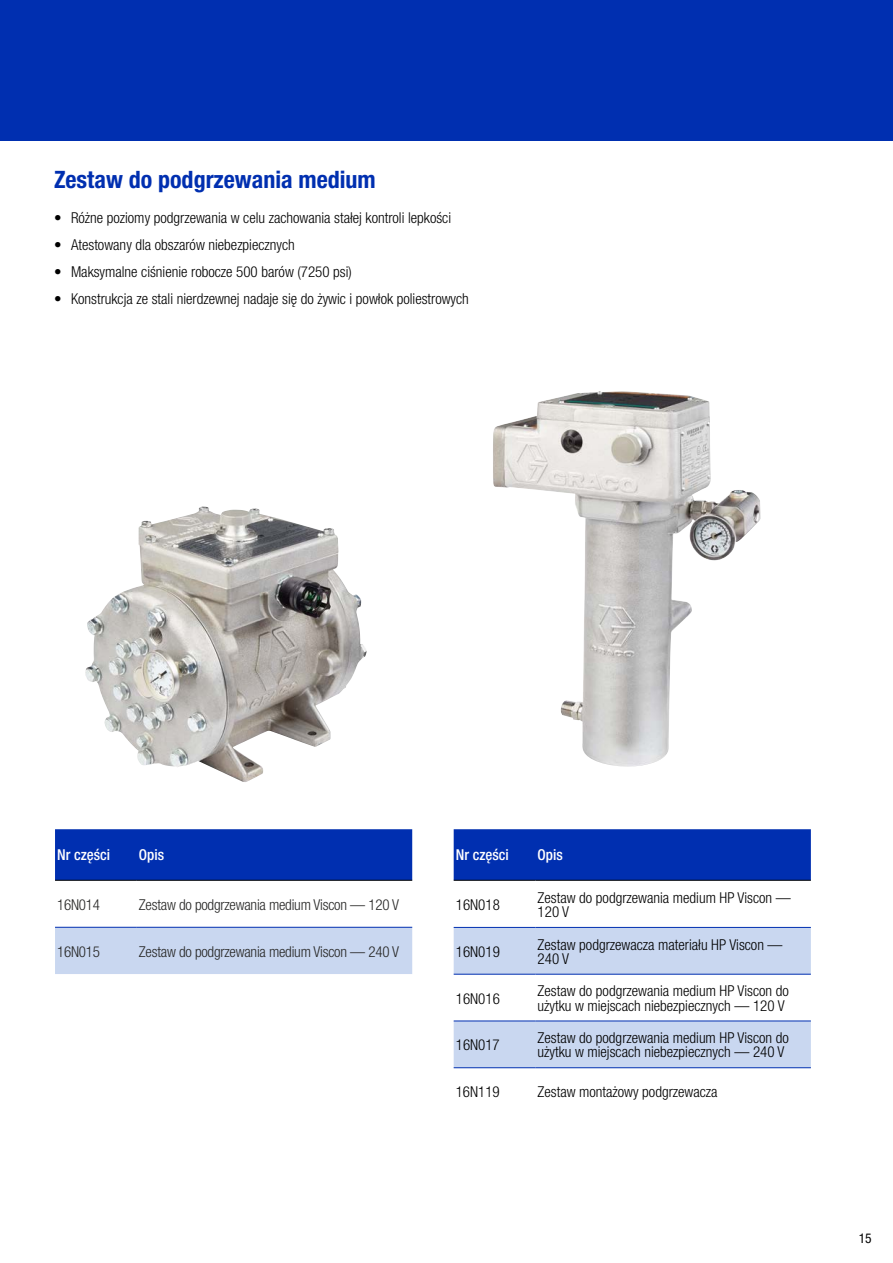
<style>
.page{position:relative;width:893px;height:1263px;background:#fff}
.page>*{position:absolute;margin:0;border:0;box-sizing:border-box;transform-origin:0 0}
.t1{font:700 condensed 24px "Helvetica Neue LTCE";color:#002fb0}
.t2{font:300 condensed 15px/14.2px "Helvetica Neue LTCE";color:#000}
.t3{font:300 condensed 15px "Helvetica Neue LTCE";letter-spacing:-.015em;color:#282827}
.t4{font:500 condensed 15px "Helvetica Neue LTCE";color:#fff}
.t5{font:condensed 13.5px "Helvetica Neue LT Std";color:#000}
</style>
<div class="page">
<div style="left:0;top:0;width:893px;height:140px;background:#002fb0"></div>
<img style="left:493px;top:391px;width:268px;height:376px">
<img style="left:85px;top:507px;width:253px;height:275px">
<div style="left:55px;top:829px;width:357px;height:51px;background:#002fb0"></div>
<div style="left:55px;top:928px;width:357px;height:46px;background:#c9d7f0"></div>
<hr style="left:55px;top:880px;width:82px;height:1px;background:#000">
<hr style="left:137px;top:880px;width:275px;height:1px;background:#000">
<hr style="left:55px;top:927px;width:82px;height:1px;background:#002fb0">
<hr style="left:137px;top:927px;width:275px;height:1px;background:#002fb0">
<div style="left:454px;top:829px;width:357px;height:51px;background:#002fb0"></div>
<svg style="left:454px;top:928px;width:357px;height:139px;fill:#c9d7f0"></svg>
<hr style="left:454px;top:880px;width:81px;height:1px;background:#000">
<hr style="left:535px;top:880px;width:276px;height:1px;background:#000">
<hr style="left:454px;top:927px;width:81px;height:1px;background:#002fb0">
<hr style="left:535px;top:927px;width:276px;height:1px;background:#002fb0">
<hr style="left:454px;top:974px;width:81px;height:1px;background:#002fb0">
<hr style="left:535px;top:974px;width:276px;height:1px;background:#002fb0">
<hr style="left:454px;top:1021px;width:81px;height:1px;background:#002fb0">
<hr style="left:535px;top:1021px;width:276px;height:1px;background:#002fb0">
<hr style="left:454px;top:1067px;width:81px;height:1px;background:#002fb0">
<hr style="left:535px;top:1067px;width:276px;height:1px;background:#002fb0">
<h1 class="t1" style="left:54px;top:165px;width:323px">Zestaw do podgrzewania medium</h1>
<p class="t2" style="left:54px;top:211px;width:399px">• Różne poziomy podgrzewania w celu zachowania stałej kontroli lepkości</p>
<p class="t2" style="left:54px;top:238px;width:242px">• Atestowany dla obszarów niebezpiecznych</p>
<p class="t2" style="left:54px;top:265px;width:299px">• Maksymalne ciśnienie robocze 500 barów (7250 psi)</p>
<p class="t2" style="left:54px;top:292px;width:416px">• Konstrukcja ze stali nierdzewnej nadaje się do żywic i powłok poliestrowych</p>
<p class="t4" style="left:57px;top:845px;width:55px">Nr części</p>
<p class="t4" style="left:139px;top:845px;width:27px">Opis</p>
<p class="t3" style="left:57px;top:896px;width:44px">16N014</p>
<p class="t3" style="left:139px;top:896px;width:262px">Zestaw do podgrzewania medium Viscon — 120 V</p>
<p class="t3" style="left:57px;top:943px;width:44px">16N015</p>
<p class="t3" style="left:139px;top:943px;width:262px">Zestaw do podgrzewania medium Viscon — 240 V</p>
<p class="t4" style="left:456px;top:845px;width:55px">Nr części</p>
<p class="t4" style="left:538px;top:845px;width:27px">Opis</p>
<p class="t2" style="left:456px;top:897px;width:46px">16N018</p>
<p class="t2" style="left:538px;top:890px;width:255px">Zestaw do podgrzewania medium HP Viscon —<br>120 V</p>
<p class="t2" style="left:456px;top:944px;width:46px">16N019</p>
<p class="t2" style="left:538px;top:937px;width:246px">Zestaw podgrzewacza materiału HP Viscon —<br>240 V</p>
<p class="t2" style="left:456px;top:991px;width:46px">16N016</p>
<p class="t2" style="left:538px;top:984px;width:253px">Zestaw do podgrzewania medium HP Viscon do użytku w miejscach niebezpiecznych — 120 V</p>
<p class="t2" style="left:456px;top:1038px;width:46px">16N017</p>
<p class="t2" style="left:538px;top:1031px;width:253px">Zestaw do podgrzewania medium HP Viscon do użytku w miejscach niebezpiecznych — 240 V</p>
<p class="t2" style="left:456px;top:1084px;width:46px">16N119</p>
<p class="t2" style="left:538px;top:1084px;width:182px">Zestaw montażowy podgrzewacza</p>
<p class="t5" style="left:859px;top:1230px;width:14px">15</p>
</div>
